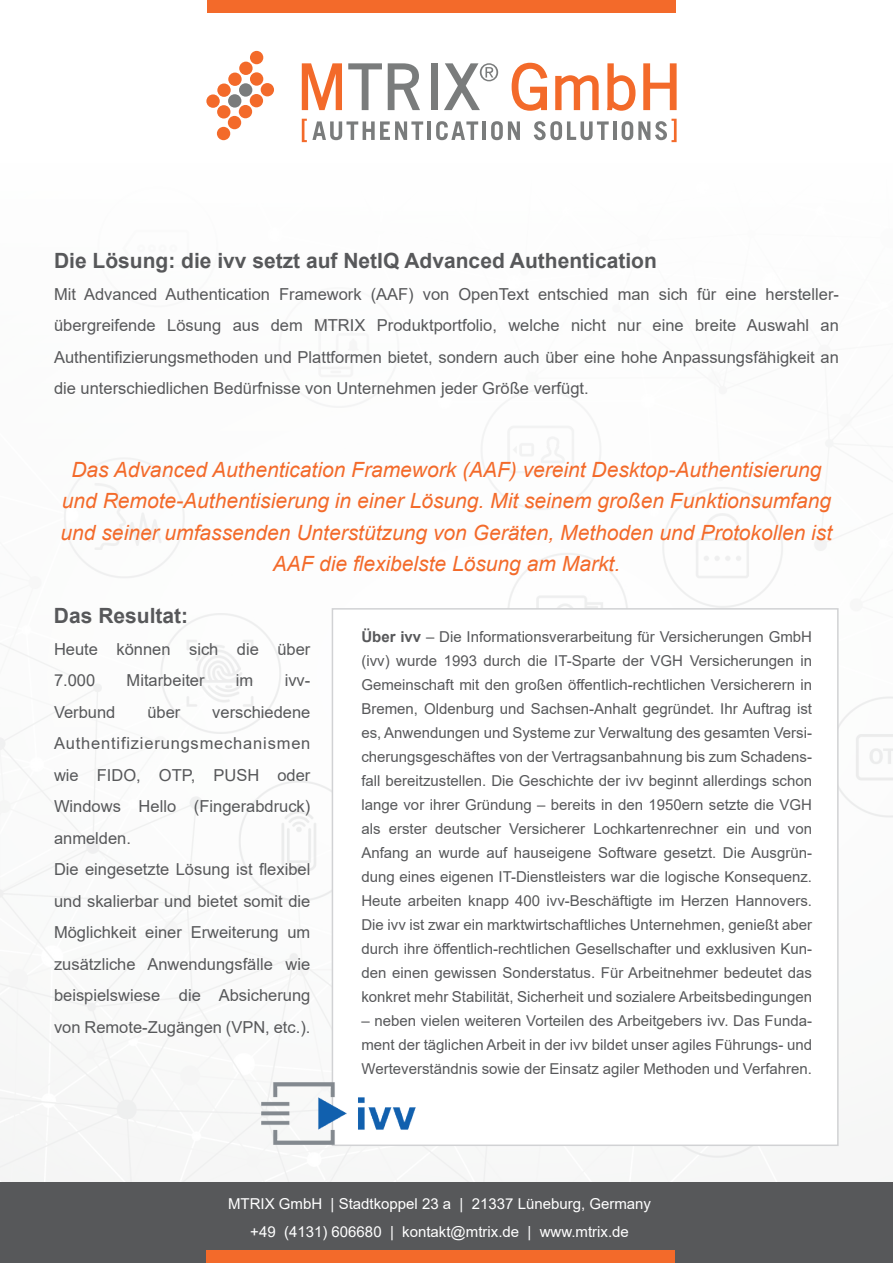
<style>
.page{position:relative;width:893px;height:1263px;background:#fff}
.page>*{position:absolute;margin:0;border:0;box-sizing:border-box;transform-origin:0 0}
.t1{font:italic 21px/31.5px "Arial";color:#f36a2a;text-align:center}
.t2{font:700 21px "Arial";color:#57585a}
.t3{font:16.5px/31.5px "Arial";color:#57585a}
.t4{font:15px/24px "Arial";color:#57585a;text-align:justify}
.t5{font:15px/28.3px "Arial";color:#fff;text-align:center}
.s1{font-weight:700}
</style>
<div class="page">
<img style="left:0;top:355px;width:893px;height:828px">
<div style="left:0;top:1183px;width:893px;height:80px;background:#57585a"></div>
<div style="left:206px;top:1251px;width:469px;height:12px;background:#f36a2a"></div>
<svg style="left:348px;top:63px;width:34px;height:47px"></svg>
<svg style="left:388px;top:63px;width:32px;height:47px"></svg>
<div style="left:431px;top:63px;width:7px;height:47px;background:#7a7c7c"></div>
<svg style="left:444px;top:63px;width:54px;height:47px"></svg>
<svg style="left:302px;top:63px;width:40px;height:47px"></svg>
<svg style="left:512px;top:63px;width:35px;height:48px"></svg>
<svg style="left:555px;top:75px;width:44px;height:35px"></svg>
<svg style="left:607px;top:63px;width:28px;height:48px"></svg>
<svg style="left:643px;top:63px;width:34px;height:47px"></svg>
<hr style="left:427px;top:121px;width:4px;height:19px;background:#7a7c7c">
<svg style="left:436px;top:121px;width:42px;height:19px"></svg>
<hr style="left:482px;top:121px;width:4px;height:19px;background:#7a7c7c">
<svg style="left:491px;top:121px;width:29px;height:19px"></svg>
<svg style="left:534px;top:121px;width:75px;height:19px"></svg>
<hr style="left:613px;top:121px;width:3px;height:19px;background:#7a7c7c">
<svg style="left:302px;top:119px;width:121px;height:23px"></svg>
<svg style="left:622px;top:119px;width:55px;height:23px"></svg>
<div style="left:206px;top:94px;width:14px;height:14px;background:#f36a2a;border-radius:50%"></div>
<div style="left:217px;top:84px;width:14px;height:13px;background:#f36a2a;border-radius:50%"></div>
<div style="left:228px;top:73px;width:14px;height:13px;background:#f36a2a;border-radius:50%"></div>
<div style="left:239px;top:62px;width:14px;height:13px;background:#f36a2a;border-radius:50%"></div>
<div style="left:250px;top:51px;width:13px;height:13px;background:#f36a2a;border-radius:50%"></div>
<div style="left:217px;top:105px;width:13px;height:14px;background:#f36a2a;border-radius:50%"></div>
<div style="left:228px;top:94px;width:13px;height:14px;background:#7a7c7c;border-radius:50%"></div>
<div style="left:239px;top:83px;width:13px;height:14px;background:#7a7c7c;border-radius:50%"></div>
<div style="left:250px;top:72px;width:13px;height:14px;background:#f36a2a;border-radius:50%"></div>
<div style="left:217px;top:127px;width:13px;height:13px;background:#f36a2a;border-radius:50%"></div>
<div style="left:228px;top:116px;width:13px;height:13px;background:#f36a2a;border-radius:50%"></div>
<div style="left:239px;top:105px;width:13px;height:13px;background:#f36a2a;border-radius:50%"></div>
<div style="left:250px;top:94px;width:13px;height:13px;background:#f36a2a;border-radius:50%"></div>
<div style="left:261px;top:83px;width:13px;height:13px;background:#f36a2a;border-radius:50%"></div>
<div style="left:207px;top:0;width:469px;height:12px;background:#f36a2a"></div>
<div style="left:332px;top:608px;width:507px;height:538px;background:#fff;border:2px solid #d1d2d4"></div>
<img style="left:262px;top:1083px;width:154px;height:61px">
<h1 class="t2" style="left:54px;top:246px;width:604px">Die Lösung: die ivv setzt auf NetIQ Advanced Authentication</h1>
<p class="t3" style="left:54px;top:278px;width:786px;text-align:justify">Mit Advanced Authentication Framework (AAF) von OpenText entschied man sich für eine hersteller&shy;übergreifende Lösung aus dem MTRIX Produktportfolio, welche nicht nur eine breite Auswahl an Authentifizierungsmethoden und Plattformen bietet, sondern auch über eine hohe Anpassungsfähigkeit an die unterschiedlichen Bedürfnisse von Unternehmen jeder Größe verfügt.</p>
<p class="t1" style="left:61px;top:454px;width:773px">Das Advanced Authentication Framework (AAF) vereint Desktop-Authentisierung und Remote-Authentisierung in einer Lösung. Mit seinem großen Funktionsumfang und seiner umfassenden Unterstützung von Geräten, Methoden und Protokollen ist AAF die flexibelste Lösung am Markt.</p>
<h1 class="t2" style="left:54px;top:601px;width:136px">Das Resultat:</h1>
<p class="t3" style="left:54px;top:633px;width:258px">Heute können sich die über<br>7.000</p>
<p class="t4" style="left:361px;top:625px;width:452px"><span class="s1">Über ivv</span> – Die Informationsverarbeitung für Versicherungen GmbH (ivv) wurde 1993 durch die IT-Sparte der VGH Versicherungen in Gemeinschaft mit den großen öffentlich-rechtlichen Versicherern in Bremen, Oldenburg und Sachsen-Anhalt gegründet. Ihr Auftrag ist es, Anwendungen und Systeme zur Verwaltung des gesamten Versi&shy;cherungsgeschäftes von der Vertragsanbahnung bis zum Schadens&shy;fall bereitzustellen. Die Geschichte der ivv beginnt allerdings schon lange vor ihrer Gründung – bereits in den 1950ern setzte die VGH als erster deutscher Versicherer Lochkartenrechner ein und von Anfang an wurde auf hauseigene Software gesetzt. Die Ausgrün&shy;dung eines eigenen IT-Dienstleisters war die logische Konsequenz.<br>Heute arbeiten knapp 400 ivv-Beschäftigte im Herzen Hannovers.<br>Die ivv ist zwar ein marktwirtschaftliches Unternehmen, genießt aber durch ihre öffentlich-rechtlichen Gesellschafter und exklusiven Kun&shy;den einen gewissen Sonderstatus. Für Arbeitnehmer bedeutet das konkret mehr Stabilität, Sicherheit und sozialere Arbeitsbedingungen</p>
<p class="t4" style="left:361px;top:1009px;width:452px">– neben vielen weiteren Vorteilen des Arbeitgebers ivv. Das Funda&shy;ment der täglichen Arbeit in der ivv bildet unser agiles Führungs- und Werteverständnis sowie der Einsatz agiler Methoden und Verfahren.</p>
<p class="t3" style="left:127px;top:665px;width:79px">Mitarbeiter</p>
<p class="t3" style="left:236px;top:665px;width:19px">im</p>
<p class="t3" style="left:285px;top:665px;width:27px">ivv-</p>
<p class="t3" style="left:54px;top:696px;width:63px">Verbund</p>
<p class="t3" style="left:147px;top:696px;width:35px">über</p>
<p class="t3" style="left:54px;top:696px;width:258px;text-indent:158px">verschiedene<br>Authentifizierungsmechanismen wie FIDO, OTP, PUSH oder<br>Windows Hello (Fingerabdruck) anmelden.<br>Die eingesetzte Lösung ist flexibel und skalierbar und bietet somit die<br>Möglichkeit einer Erweiterung um zusätzliche Anwendungsfälle wie beispielswiese die Absicherung von Remote-Zugängen (VPN, etc.).</p>
<p class="t5" style="left:228px;top:1189px;width:424px">MTRIX GmbH | Stadtkoppel 23 a | 21337 Lüneburg, Germany +49 (4131) 606680 | kontakt@mtrix.de | www.mtrix.de</p>
</div>
